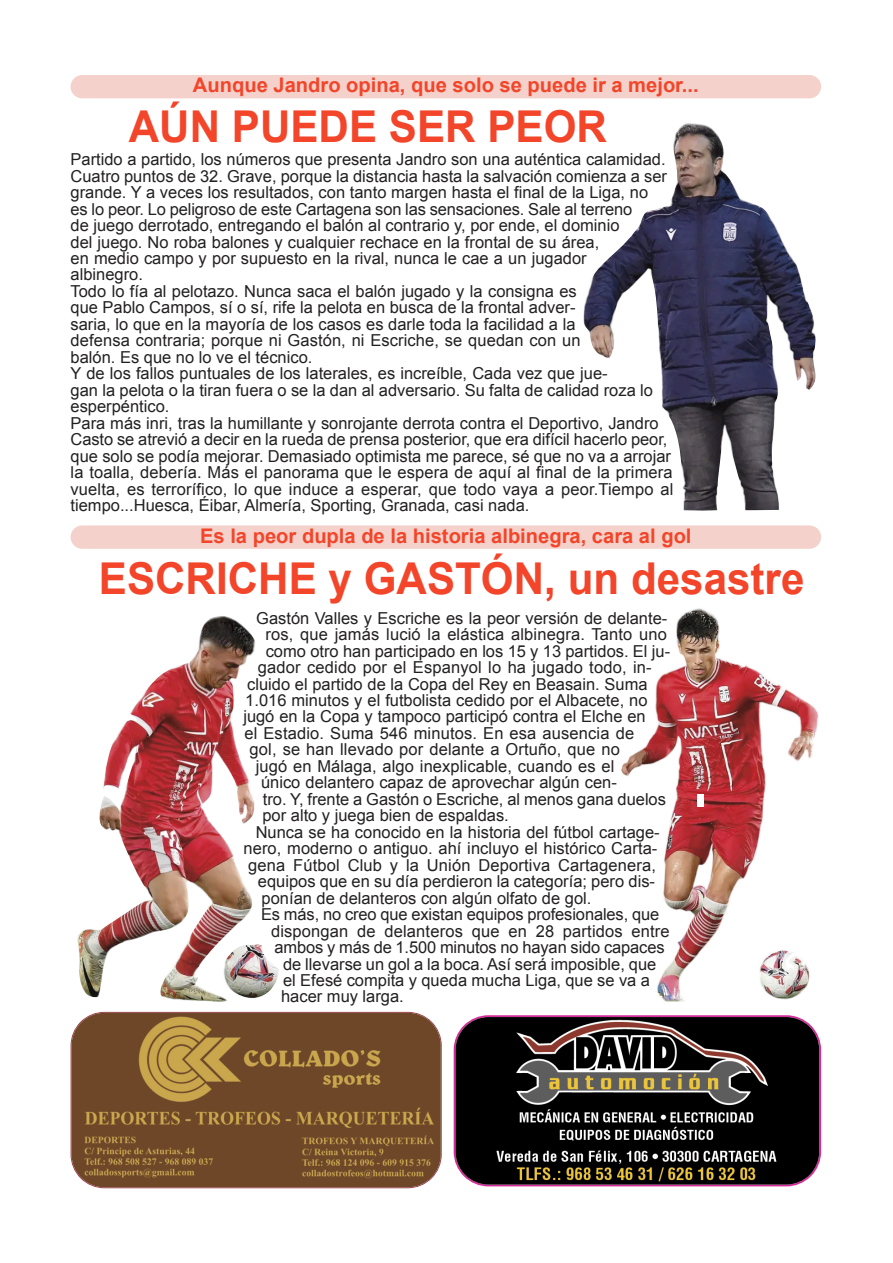
<style>
.page{position:relative;width:893px;height:1263px;background:#fff}
.page>*{position:absolute;margin:0;border:0;box-sizing:border-box;transform-origin:0 0}
.t1{font:700 43.95px "Arial";color:#f2452a;scale:.96 1}
.t2{font:700 20.1px "Arial";color:#f2452a}
.t3{font:16.5px/16.5px "Arial";color:#232021}
</style>
<div class="page">
<div style="left:71px;top:75px;width:750px;height:23px;background:#f4d1cb"></div>
<svg style="left:71px;top:525px;width:750px;height:24px;background:#f4d2cc"></svg>
<img style="left:621px;top:608px;width:198px;height:394px">
<img style="left:77px;top:616px;width:202px;height:386px">
<div style="left:696px;top:794px;width:7px;height:13px;background:#fff"></div>
<img style="left:583px;top:123px;width:233px;height:388px">
<svg style="left:453px;top:1015px;width:368px;height:171px"></svg>
<img style="left:456px;top:1017px;width:363px;height:168px">
<img style="left:71px;top:1013px;width:370px;height:174px">
<p class="t2" style="left:193px;top:74px;width:507px">Aunque Jandro opina, que solo se puede ir a mejor...</p>
<h1 class="t1" style="left:129px;top:102px;width:499px">AÚN PUEDE SER PEOR</h1>
<p class="t3" style="left:71px;top:151px;width:604px">Partido a partido, los números que presenta Jandro son una auténtica calamidad.<br>Cuatro puntos de 32. Grave, porque la distancia hasta la salvación comienza a ser grande. Y a veces los resultados, con tanto margen hasta el final de la Liga, no<br>es lo peor. Lo peligroso de este Cartagena son las sensaciones. Sale al terreno<br>de juego derrotado, entregando el balón al contrario y, por ende, el dominio<br>del juego. No roba balones y cualquier rechace en la frontal de su área,<br>en medio campo y por supuesto en la rival, nunca le cae a un jugador<br>albinegro.<br>Todo lo fía al pelotazo. Nunca saca el balón jugado y la consigna es<br>que Pablo Campos, sí o sí, rife la pelota en busca de la frontal adver-<br>saria, lo que en la mayoría de los casos es darle toda la facilidad a la<br>defensa contraria; porque ni Gastón, ni Escriche, se quedan con un<br>balón. Es que no lo ve el técnico.<br>Y de los fallos puntuales de los laterales, es increíble, Cada vez que jue-<br>gan la pelota o la tiran fuera o se la dan al adversario. Su falta de calidad roza lo esperpéntico.<br>Para más inri, tras la humillante y sonrojante derrota contra el Deportivo, Jandro Casto se atrevió a decir en la rueda de prensa posterior, que era difícil hacerlo peor, que solo se podía mejorar. Demasiado optimista me parece, sé que no va a arrojar la toalla, debería. Más el panorama que le espera de aquí al final de la primera vuelta, es terrorífico, lo que induce a esperar, que todo vaya a peor.Tiempo al tiempo...Huesca, Éibar, Almería, Sporting, Granada, casi nada.</p>
<p class="t2" style="left:200px;top:524px;width:493px">Es la peor dupla de la historia albinegra, cara al gol</p>
<h1 class="t1" style="left:99px;top:554px;width:736px">ESCRICHE y GASTÓN, un desastre</h1>
<p class="t3" style="left:256px;top:610px;width:412px">Gastón Valles y Escriche es la peor versión de delante-</p>
<p class="t3" style="left:265px;top:626px;width:403px">ros, que jamás lució la elástica albinegra. Tanto uno</p>
<p class="t3" style="left:266px;top:643px;width:406px">como otro han participado en los 15 y 13 partidos. El ju-</p>
<p class="t3" style="left:258px;top:659px;width:395px">gador cedido por el Espanyol lo ha jugado todo, in-</p>
<p class="t3" style="left:247px;top:676px;width:402px">cluido el partido de la Copa del Rey en Beasain. Suma</p>
<p class="t3" style="left:245px;top:692px;width:404px">1.016 minutos y el futbolista cedido por el Albacete, no</p>
<p class="t3" style="left:243px;top:709px;width:404px">jugó en la Copa y tampoco participó contra el Elche en</p>
<p class="t3" style="left:244px;top:725px;width:391px">el Estadio. Suma 546 minutos. En esa ausencia de</p>
<p class="t3" style="left:249px;top:741px;width:372px">gol, se han llevado por delante a Ortuño, que no</p>
<p class="t3" style="left:256px;top:758px;width:360px">jugó en Málaga, algo inexplicable, cuando es el</p>
<p class="t3" style="left:261px;top:774px;width:357px">único delantero capaz de aprovechar algún cen-</p>
<p class="t3" style="left:263px;top:791px;width:404px">tro. Y, frente a Gastón o Escriche, al menos gana duelos</p>
<p class="t3" style="left:262px;top:807px;width:248px">por alto y juega bien de espaldas.</p>
<p class="t3" style="left:256px;top:824px;width:405px">Nunca se ha conocido en la historia del fútbol cartage-</p>
<p class="t3" style="left:243px;top:840px;width:415px">nero, moderno o antiguo. ahí incluyo el histórico Carta-</p>
<p class="t3" style="left:248px;top:857px;width:409px">gena Fútbol Club y la Unión Deportiva Cartagenera,</p>
<p class="t3" style="left:258px;top:873px;width:398px">equipos que en su día perdieron la categoría; pero dis-</p>
<p class="t3" style="left:261px;top:890px;width:331px">ponían de delanteros con algún olfato de gol.</p>
<p class="t3" style="left:261px;top:906px;width:400px">Es más, no creo que existan equipos profesionales, que</p>
<p class="t3" style="left:271px;top:923px;width:400px">dispongan de delanteros que en 28 partidos entre</p>
<p class="t3" style="left:274px;top:939px;width:391px">ambos y más de 1.500 minutos no hayan sido capaces</p>
<p class="t3" style="left:283px;top:956px;width:375px">de llevarse un gol a la boca. Así será imposible, que</p>
<p class="t3" style="left:283px;top:972px;width:368px">el Efesé compita y queda mucha Liga, que se va a</p>
<p class="t3" style="left:281px;top:989px;width:124px">hacer muy larga.</p>
</div>
